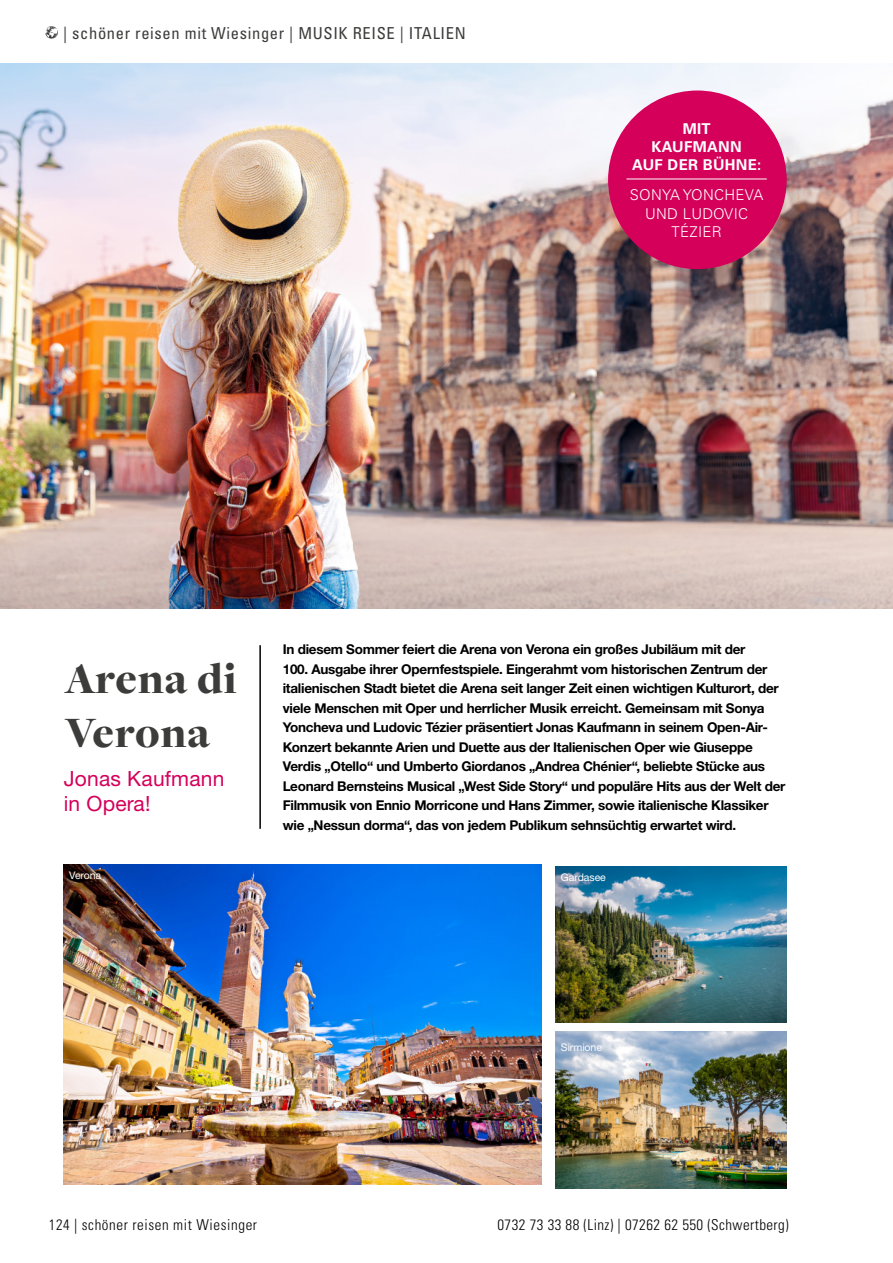
<style>
.page{position:relative;width:893px;height:1263px;background:#fff}
.page>*{position:absolute;margin:0;border:0;box-sizing:border-box;transform-origin:0 0}
.Reisetitel{font:900 45px/54px "Freight Disp Pro";letter-spacing:.02em;color:#3c3c3b}
.h3_pink{font:21px/25.2px "Helvetica Neue LTW1 G";letter-spacing:.01em;color:#d4005a}
.t1{font:condensed 16.5px "Univers";letter-spacing:.04em;color:#3c3c3b}
.t2{font:300 condensed 15px "Univers";letter-spacing:.03em;color:#000}
.t3{font:300 14.85px/18.1px "Univers";letter-spacing:.02em;color:#fff;text-align:center}
.t4{font:700 14.85px/18.1px "Univers";letter-spacing:.02em;color:#fff;text-align:center}
.Einleitungstexte{font:700 13.5px/19.5px "Helvetica Neue LTW1 G";letter-spacing:-.02em;color:#000}
.Bildtext_weiss{font:10.5px "Helvetica Neue LTW1 G";letter-spacing:-.005em;color:#fff}
</style>
<div class="page">
<img style="left:0;top:63px;width:893px;height:545px">
<svg style="left:45px;top:26px;width:13px;height:13px"></svg>
<hr style="left:259px;top:645px;width:2px;height:184px;background:#000">
<div style="left:608px;top:91px;width:179px;height:178px;background:#d4005a;border-radius:50%"></div>
<hr style="left:626px;top:179px;width:141px;height:1px;background:#fff">
<img style="left:64px;top:864px;width:477px;height:320px">
<img style="left:556px;top:866px;width:231px;height:156px">
<img style="left:556px;top:1032px;width:231px;height:156px">
<p class="t1" style="left:63px;top:22px;width:404px">| schöner reisen mit Wiesinger | MUSIK REISE | ITALIEN</p>
<p class="t4" style="left:632px;top:120px;width:131px">MIT<br>KAUFMANN<br>AUF DER BÜHNE:</p>
<p class="t3" style="left:630px;top:186px;width:135px">SONYA YONCHEVA<br>UND LUDOVIC<br>TÉZIER</p>
<p class="Reisetitel" style="left:65px;top:651px;width:174px">Arena di<br>Verona</p>
<p class="h3_pink" style="left:64px;top:766px;width:162px">Jonas Kaufmann in Opera!</p>
<p class="Einleitungstexte" style="left:283px;top:639px;width:504px">In diesem Sommer feiert die Arena von Verona ein großes Jubiläum mit der<br>100. Ausgabe ihrer Opernfestspiele. Eingerahmt vom historischen Zentrum der italienischen Stadt bietet die Arena seit langer Zeit einen wichtigen Kulturort, der viele Menschen mit Oper und herrlicher Musik erreicht. Gemeinsam mit Sonya Yoncheva und Ludovic Tézier präsentiert Jonas Kaufmann in seinem Open-Air-Konzert bekannte Arien und Duette aus der Italienischen Oper wie Giuseppe Verdis „Otello“ und Umberto Giordanos „Andrea Chénier“, beliebte Stücke aus Leonard Bernsteins Musical „West Side Story“ und populäre Hits aus der Welt der Filmmusik von Ennio Morricone und Hans Zimmer, sowie italienische Klassiker wie „Nessun dorma“, das von jedem Publikum sehnsüchtig erwartet wird.</p>
<p class="Bildtext_weiss" style="left:69px;top:868px;width:34px">Verona</p>
<p class="Bildtext_weiss" style="left:561px;top:870px;width:46px">Gardasee</p>
<p class="Bildtext_weiss" style="left:561px;top:1040px;width:43px">Sirmione</p>
<p class="t2" style="left:49px;top:1216px;width:210px">124 | schöner reisen mit Wiesinger</p>
<p class="t2" style="left:497px;top:1216px;width:293px">0732 73 33 88 (Linz) | 07262 62 550 (Schwertberg)</p>
</div>
